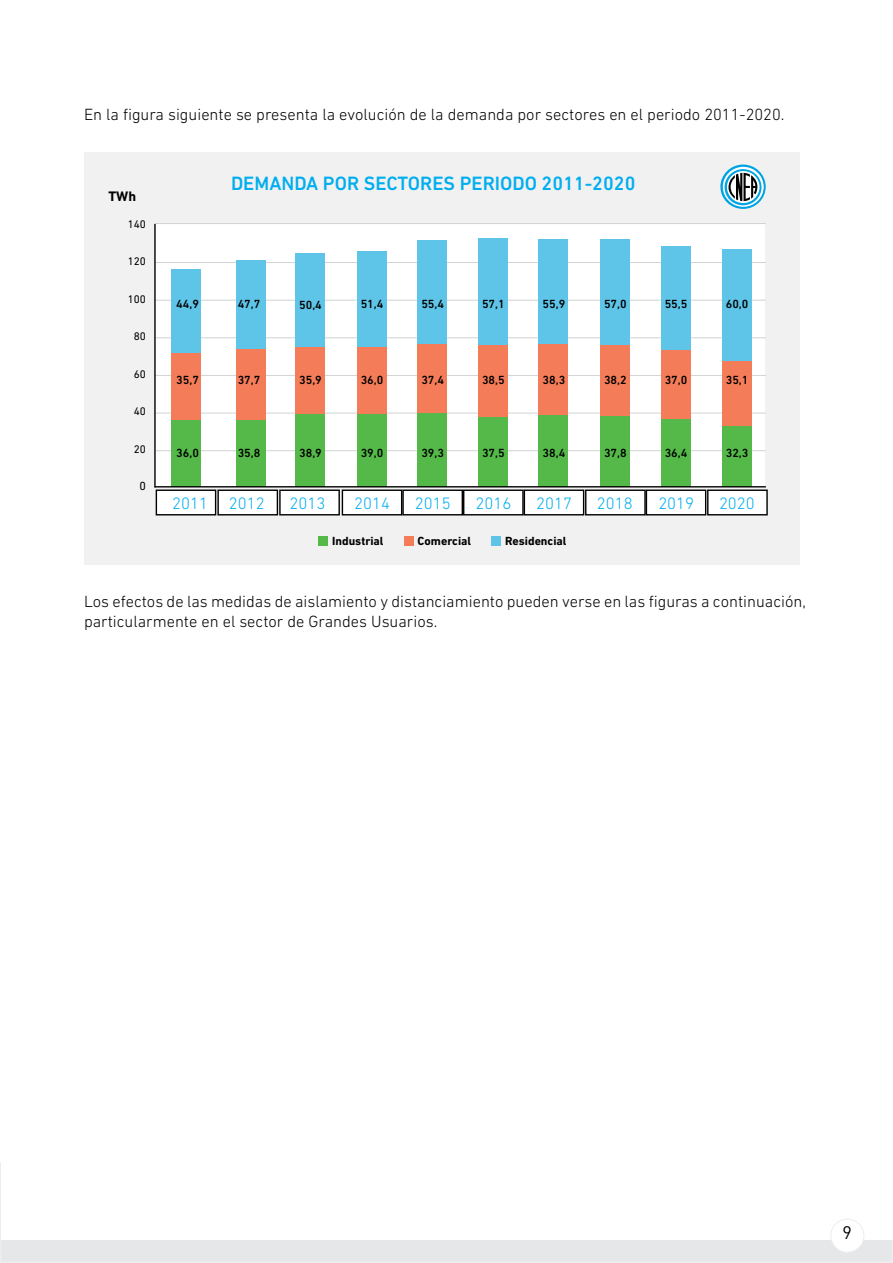
<style>
.page{position:relative;width:893px;height:1263px;background:#fff}
.page>*{position:absolute;margin:0;border:0;box-sizing:border-box;transform-origin:0 0}
.t1{font:500 19.65px "DIN Next LT Pro";color:#00aeef}
.t2{font:18px "DIN Pro";color:#000}
.t3{font:300 16.8px "DIN Next LT Pro";color:#00aeef}
.t4{font:300 16.5px/20.2px "DIN Next LT Pro";color:#000}
.t5{font:700 14.1px "DIN Next LT Pro";color:#000}
.t6{font:500 12px "DIN Next LT Pro";color:#000}
.t7{font:700 12px "DIN Next LT Pro";color:#000}
.t8{font:12px "DIN Next LT Pro";color:#000}
.t9{font:11.25px "DIN Next LT Pro";color:#000}
</style>
<div class="page">
<div style="left:0;top:1162px;width:893px;height:101px;background:#e6e7e8"></div>
<div style="left:1px;top:1120px;width:891px;height:119px;background:#fff"></div>
<hr style="left:0;top:1120px;width:1px;height:119px;background:#fff">
<div style="left:831px;top:1219px;width:33px;height:33px;background:#fff;border-radius:50%"></div>
<div style="left:831px;top:1219px;width:33px;height:33px;border:1px solid #ededee;border-radius:50%"></div>
<div style="left:84px;top:153px;width:715px;height:412px;background:#f1f1f2"></div>
<div style="left:155px;top:224px;width:610px;height:263px;background:#fff"></div>
<hr style="left:155px;top:413px;width:611px;height:1px;background:#d1d3d4">
<hr style="left:155px;top:450px;width:611px;height:1px;background:#d1d3d4">
<hr style="left:155px;top:375px;width:611px;height:1px;background:#d1d3d4">
<hr style="left:155px;top:338px;width:611px;height:1px;background:#d1d3d4">
<hr style="left:155px;top:262px;width:611px;height:1px;background:#d1d3d4">
<hr style="left:155px;top:300px;width:611px;height:1px;background:#d1d3d4">
<hr style="left:155px;top:223px;width:611px;height:1px;background:#d1d3d4">
<div style="left:156px;top:489px;width:60px;height:26px;background:#fff;border:1px solid #000"></div>
<div style="left:217px;top:489px;width:61px;height:26px;background:#fff;border:1px solid #000"></div>
<div style="left:279px;top:489px;width:61px;height:26px;background:#fff;border:1px solid #000"></div>
<div style="left:342px;top:489px;width:60px;height:26px;background:#fff;border:1px solid #000"></div>
<div style="left:402px;top:489px;width:61px;height:26px;background:#fff;border:1px solid #000"></div>
<div style="left:463px;top:489px;width:61px;height:26px;background:#fff;border:1px solid #000"></div>
<div style="left:524px;top:489px;width:60px;height:26px;background:#fff;border:1px solid #000"></div>
<div style="left:646px;top:489px;width:60px;height:26px;background:#fff;border:1px solid #000"></div>
<div style="left:585px;top:489px;width:61px;height:26px;background:#fff;border:1px solid #000"></div>
<div style="left:707px;top:489px;width:61px;height:26px;background:#fff;border:1px solid #000"></div>
<hr style="left:154px;top:224px;width:2px;height:263px;background:#000">
<svg style="left:720px;top:165px;width:46px;height:44px"></svg>
<svg style="left:723px;top:167px;width:41px;height:40px"></svg>
<svg style="left:724px;top:169px;width:37px;height:36px"></svg>
<svg style="left:727px;top:171px;width:32px;height:32px"></svg>
<svg style="left:728px;top:173px;width:33px;height:28px"></svg>
<div style="left:318px;top:536px;width:10px;height:9px;background:#54b948"></div>
<div style="left:404px;top:536px;width:10px;height:9px;background:#f47c58"></div>
<div style="left:491px;top:536px;width:10px;height:9px;background:#5ec5e8"></div>
<div style="left:296px;top:253px;width:29px;height:94px;background:#5ec5e8"></div>
<div style="left:236px;top:260px;width:29px;height:89px;background:#5ec5e8"></div>
<div style="left:171px;top:269px;width:30px;height:84px;background:#5ec5e8"></div>
<div style="left:357px;top:251px;width:30px;height:96px;background:#5ec5e8"></div>
<div style="left:417px;top:241px;width:30px;height:103px;background:#5ec5e8"></div>
<div style="left:479px;top:239px;width:29px;height:106px;background:#5ec5e8"></div>
<div style="left:539px;top:240px;width:29px;height:104px;background:#5ec5e8"></div>
<div style="left:601px;top:239px;width:29px;height:106px;background:#5ec5e8"></div>
<div style="left:661px;top:246px;width:30px;height:104px;background:#5ec5e8"></div>
<div style="left:722px;top:249px;width:30px;height:112px;background:#5ec5e8"></div>
<div style="left:296px;top:347px;width:29px;height:67px;background:#f47c58"></div>
<div style="left:236px;top:349px;width:29px;height:71px;background:#f47c58"></div>
<div style="left:171px;top:353px;width:30px;height:67px;background:#f47c58"></div>
<div style="left:357px;top:347px;width:30px;height:67px;background:#f47c58"></div>
<div style="left:417px;top:344px;width:30px;height:70px;background:#f47c58"></div>
<div style="left:479px;top:345px;width:29px;height:72px;background:#f47c58"></div>
<div style="left:539px;top:344px;width:29px;height:71px;background:#f47c58"></div>
<div style="left:601px;top:345px;width:29px;height:71px;background:#f47c58"></div>
<div style="left:661px;top:350px;width:30px;height:69px;background:#f47c58"></div>
<div style="left:722px;top:361px;width:30px;height:66px;background:#f47c58"></div>
<div style="left:296px;top:414px;width:29px;height:73px;background:#54b948"></div>
<div style="left:236px;top:420px;width:29px;height:67px;background:#54b948"></div>
<div style="left:171px;top:420px;width:30px;height:67px;background:#54b948"></div>
<div style="left:357px;top:414px;width:30px;height:73px;background:#54b948"></div>
<div style="left:417px;top:414px;width:30px;height:73px;background:#54b948"></div>
<div style="left:479px;top:417px;width:29px;height:70px;background:#54b948"></div>
<div style="left:539px;top:415px;width:29px;height:72px;background:#54b948"></div>
<div style="left:601px;top:416px;width:29px;height:71px;background:#54b948"></div>
<div style="left:661px;top:419px;width:30px;height:68px;background:#54b948"></div>
<div style="left:722px;top:427px;width:30px;height:60px;background:#54b948"></div>
<hr style="left:155px;top:486px;width:611px;height:1px;background:#000">
<p class="t4" style="left:84px;top:104px;width:702px">En la figura siguiente se presenta la evolución de la demanda por sectores en el periodo 2011-2020.</p>
<p class="t5" style="left:108px;top:188px;width:29px">TWh</p>
<p class="t9" style="left:128px;top:217px;width:20px">140</p>
<p class="t9" style="left:128px;top:255px;width:20px">120</p>
<p class="t9" style="left:128px;top:292px;width:20px">100</p>
<p class="t9" style="left:134px;top:330px;width:14px">80</p>
<p class="t9" style="left:134px;top:367px;width:14px">60</p>
<p class="t9" style="left:134px;top:405px;width:14px">40</p>
<p class="t9" style="left:134px;top:442px;width:14px">20</p>
<p class="t8" style="left:139px;top:479px;width:8px">0</p>
<p class="t1" style="left:231px;top:172px;width:406px">DEMANDA POR SECTORES PERIODO 2011-2020</p>
<p class="t6" style="left:176px;top:297px;width:24px">44,9</p>
<p class="t6" style="left:238px;top:297px;width:24px">47,7</p>
<p class="t6" style="left:299px;top:297px;width:24px">50,4</p>
<p class="t6" style="left:361px;top:297px;width:24px">51,4</p>
<p class="t6" style="left:421px;top:297px;width:24px">55,4</p>
<p class="t6" style="left:482px;top:297px;width:24px">57,1</p>
<p class="t6" style="left:543px;top:297px;width:24px">55,9</p>
<p class="t6" style="left:604px;top:297px;width:24px">57,0</p>
<p class="t6" style="left:665px;top:297px;width:24px">55,5</p>
<p class="t6" style="left:726px;top:297px;width:24px">60,0</p>
<p class="t6" style="left:176px;top:373px;width:24px">35,7</p>
<p class="t6" style="left:238px;top:373px;width:24px">37,7</p>
<p class="t6" style="left:299px;top:373px;width:24px">35,9</p>
<p class="t6" style="left:361px;top:373px;width:24px">36,0</p>
<p class="t6" style="left:421px;top:373px;width:24px">37,4</p>
<p class="t6" style="left:482px;top:373px;width:24px">38,5</p>
<p class="t6" style="left:543px;top:373px;width:24px">38,3</p>
<p class="t6" style="left:604px;top:373px;width:24px">38,2</p>
<p class="t6" style="left:665px;top:373px;width:24px">37,0</p>
<p class="t6" style="left:726px;top:373px;width:24px">35,1</p>
<p class="t6" style="left:176px;top:446px;width:24px">36,0</p>
<p class="t6" style="left:238px;top:446px;width:24px">35,8</p>
<p class="t6" style="left:299px;top:446px;width:24px">38,9</p>
<p class="t6" style="left:361px;top:446px;width:24px">39,0</p>
<p class="t6" style="left:421px;top:446px;width:24px">39,3</p>
<p class="t6" style="left:482px;top:446px;width:24px">37,5</p>
<p class="t6" style="left:543px;top:446px;width:24px">38,4</p>
<p class="t6" style="left:604px;top:446px;width:24px">37,8</p>
<p class="t6" style="left:665px;top:446px;width:24px">36,4</p>
<p class="t6" style="left:726px;top:446px;width:24px">32,3</p>
<p class="t3" style="left:172px;top:493px;width:94px">2011 2012</p>
<p class="t3" style="left:289px;top:493px;width:37px">2013</p>
<p class="t3" style="left:354px;top:493px;width:37px">2014</p>
<p class="t3" style="left:415px;top:493px;width:37px">2015</p>
<p class="t3" style="left:476px;top:493px;width:37px">2016</p>
<p class="t3" style="left:536px;top:493px;width:37px">2017</p>
<p class="t3" style="left:597px;top:493px;width:37px">2018</p>
<p class="t3" style="left:658px;top:493px;width:37px">2019</p>
<p class="t3" style="left:719px;top:493px;width:37px">2020</p>
<p class="t7" style="left:332px;top:534px;width:53px">Industrial</p>
<p class="t7" style="left:418px;top:534px;width:55px">Comercial</p>
<p class="t7" style="left:505px;top:534px;width:63px">Residencial</p>
<p class="t4" style="left:84px;top:591px;width:723px">Los efectos de las medidas de aislamiento y distanciamiento pueden verse en las figuras a continuación, particularmente en el sector de Grandes Usuarios.</p>
<p class="t2" style="left:843px;top:1219px;width:11px">9</p>
</div>
